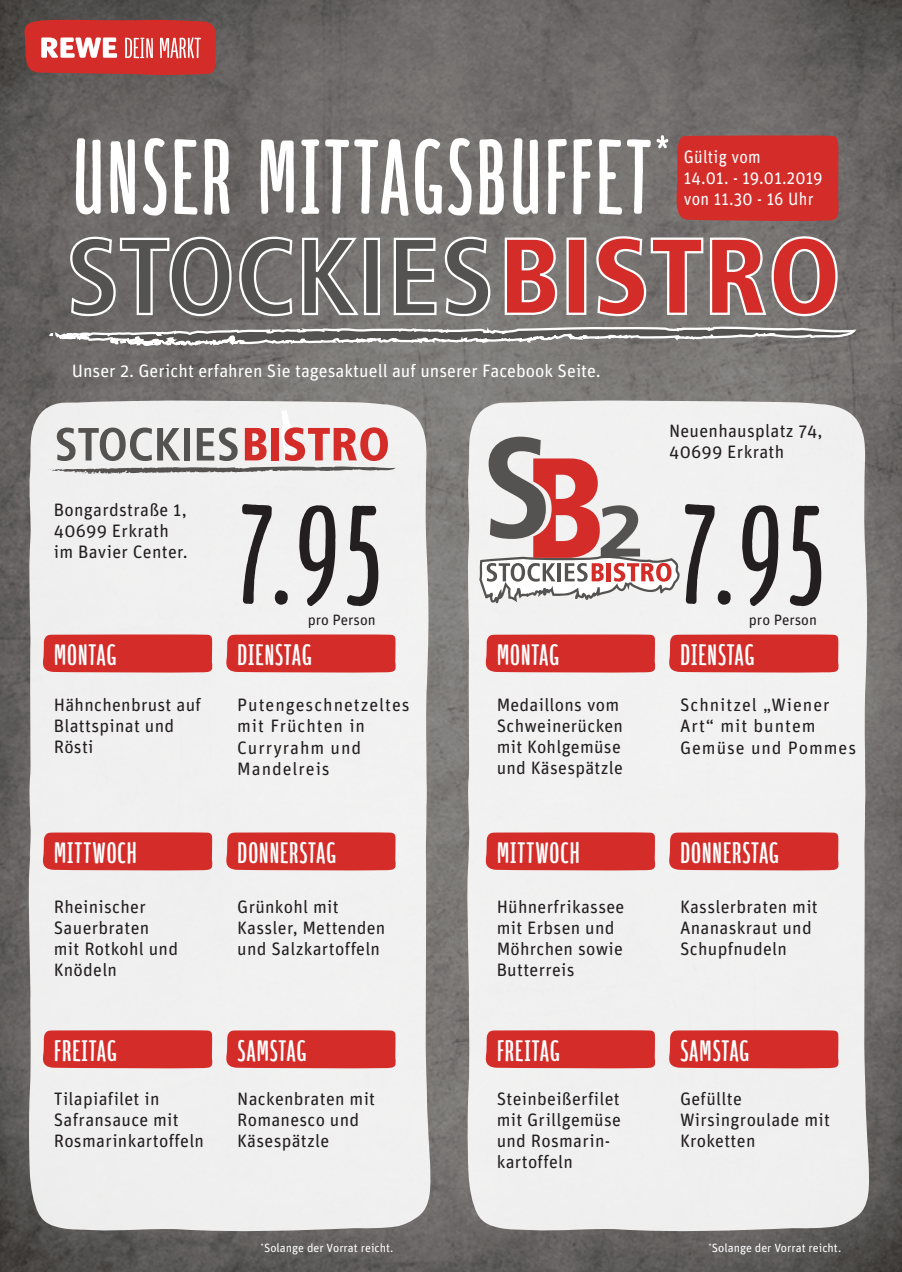
<style>
.page{position:relative;width:902px;height:1272px;background:#fff}
.page>*{position:absolute;margin:0;border:0;box-sizing:border-box;transform-origin:0 0}
.t1{font:700 140.85px "Rewe POP";color:#231f20;scale:.91 1}
.t2{font:700 107.55px "Rewe POP";letter-spacing:.01em;color:#fff;scale:.91 1}
.t3{font:700 62.4px "Rewe POP";color:#fff;scale:.91 1}
.t4{font:700 30px "Rewe POP";letter-spacing:.01em;color:#fff}
.t5{font:18px/21px "Unit Rounded OT";letter-spacing:.015em;color:#231f20}
.t6{font:18px/21.6px "Unit Rounded OT";letter-spacing:.05em;color:#231f20}
.t7{font:18px "Unit Rounded OT";color:#fff}
.t8{font:18px/21px "Unit Rounded OT";color:#fff;scale:.91 1}
.t9{font:15px "Unit Rounded OT";color:#231f20}
.t10{font:12px "Unit Rounded OT";color:#fff}
</style>
<div class="page">
<img style="left:0;top:0;width:901px;height:1271px">
<div style="left:28px;top:400px;width:404px;height:832px;background:#f0f0f0"></div>
<div style="left:466px;top:400px;width:404px;height:832px;background:#f1f0f0"></div>
<svg style="left:48px;top:410px;width:347px;height:64px"></svg>
<svg style="left:39px;top:634px;width:175px;height:38px;background:#d53834"></svg>
<svg style="left:482px;top:634px;width:175px;height:38px;background:#d53834"></svg>
<svg style="left:39px;top:832px;width:175px;height:38px;background:#d53733"></svg>
<svg style="left:482px;top:832px;width:175px;height:38px;background:#d53733"></svg>
<svg style="left:39px;top:1030px;width:175px;height:38px;background:#d53733"></svg>
<svg style="left:482px;top:1030px;width:175px;height:38px;background:#d53733"></svg>
<svg style="left:222px;top:634px;width:175px;height:38px;background:#d53834"></svg>
<svg style="left:665px;top:634px;width:175px;height:38px;background:#d53834"></svg>
<svg style="left:222px;top:832px;width:175px;height:38px;background:#d53733"></svg>
<svg style="left:665px;top:832px;width:175px;height:38px;background:#d53733"></svg>
<svg style="left:222px;top:1030px;width:175px;height:38px;background:#d53733"></svg>
<svg style="left:665px;top:1030px;width:175px;height:38px;background:#d53733"></svg>
<div style="left:672px;top:135px;width:168px;height:86px;background:#d42d29"></div>
<svg style="left:503px;top:236px;width:55px;height:80px;background:#c66764"></svg>
<div style="left:567px;top:239px;width:18px;height:75px;background:#d42d29"></div>
<div style="left:566px;top:237px;width:20px;height:78px;border:2px solid #fff"></div>
<svg style="left:595px;top:235px;width:243px;height:82px;background:#b06a68"></svg>
<svg style="left:69px;top:235px;width:225px;height:82px;background:#7a7776"></svg>
<svg style="left:301px;top:236px;width:60px;height:80px;background:#82807e"></svg>
<div style="left:365px;top:239px;width:14px;height:75px;background:#555351"></div>
<div style="left:364px;top:238px;width:16px;height:77px;border:2px solid #fff"></div>
<svg style="left:392px;top:236px;width:45px;height:80px"></svg>
<svg style="left:443px;top:235px;width:48px;height:82px;background:#83817f"></svg>
<svg style="left:43px;top:326px;width:813px;height:26px;background:#8a8887"></svg>
<svg style="left:479px;top:436px;width:201px;height:167px"></svg>
<svg style="left:24px;top:15px;width:193px;height:61px;background:#c74f4c"></svg>
<svg style="left:0;top:0;width:3px;height:4px"></svg>
<svg style="left:0;top:1265px;width:3px;height:7px"></svg>
<svg style="left:894px;top:0;width:8px;height:4px"></svg>
<svg style="left:894px;top:1265px;width:8px;height:7px"></svg>
<h3 class="t3" style="left:654px;top:123px;width:20px">*</h3>
<h2 class="t2" style="left:72px;top:118px;width:640px">UNSER MITTAGSBUFFET</h2>
<p class="t8" style="left:683px;top:147px;width:154px">Gültig vom<br>14.01. - 19.01.2019</p>
<p class="t8" style="left:683px;top:189px;width:144px">von 11.30 - 16 Uhr</p>
<p class="t7" style="left:72px;top:364px;width:530px">Unser 2. Gericht erfahren Sie tagesaktuell auf unserer Facebook Seite.</p>
<p class="t5" style="left:54px;top:501px;width:135px">Bongardstraße 1,<br>40699 Erkrath im Bavier Center.</p>
<p class="t5" style="left:669px;top:422px;width:155px">Neuenhausplatz 74,<br>40699 Erkrath</p>
<h1 class="t1" style="left:237px;top:479px;width:162px">7.95</h1>
<h1 class="t1" style="left:680px;top:479px;width:162px">7.95</h1>
<p class="t9" style="left:307px;top:614px;width:70px">pro Person</p>
<p class="t9" style="left:748px;top:614px;width:70px">pro Person</p>
<h3 class="t4" style="left:54px;top:638px;width:64px">MONTAG</h3>
<h3 class="t4" style="left:496px;top:638px;width:64px">MONTAG</h3>
<h3 class="t4" style="left:237px;top:638px;width:76px">DIENSTAG</h3>
<h3 class="t4" style="left:680px;top:638px;width:76px">DIENSTAG</h3>
<p class="t5" style="left:54px;top:695px;width:149px">Hähnchenbrust auf<br>Blattspinat und<br>Rösti</p>
<p class="t5" style="left:496px;top:695px;width:128px">Medaillons vom<br>Schweinerücken mit Kohlgemüse und Käsespätzle</p>
<p class="t6" style="left:237px;top:695px;width:174px">Putengeschnetzeltes mit Früchten in<br>Curryrahm und<br>Mandelreis</p>
<p class="t6" style="left:680px;top:695px;width:177px">Schnitzel „Wiener<br>Art“ mit buntem<br>Gemüse und Pommes</p>
<h3 class="t4" style="left:54px;top:836px;width:85px">MITTWOCH</h3>
<h3 class="t4" style="left:496px;top:836px;width:85px">MITTWOCH</h3>
<h3 class="t4" style="left:237px;top:836px;width:101px">DONNERSTAG</h3>
<h3 class="t4" style="left:680px;top:836px;width:101px">DONNERSTAG</h3>
<p class="t5" style="left:54px;top:897px;width:126px">Rheinischer<br>Sauerbraten mit Rotkohl und<br>Knödeln</p>
<p class="t5" style="left:496px;top:897px;width:129px">Hühnerfrikassee mit Erbsen und<br>Möhrchen sowie<br>Butterreis</p>
<p class="t5" style="left:237px;top:897px;width:150px">Grünkohl mit<br>Kassler, Mettenden und Salzkartoffeln</p>
<p class="t5" style="left:680px;top:897px;width:139px">Kasslerbraten mit<br>Ananaskraut und<br>Schupfnudeln</p>
<h3 class="t4" style="left:54px;top:1034px;width:65px">FREITAG</h3>
<h3 class="t4" style="left:496px;top:1034px;width:65px">FREITAG</h3>
<h3 class="t4" style="left:237px;top:1034px;width:71px">SAMSTAG</h3>
<h3 class="t4" style="left:680px;top:1034px;width:71px">SAMSTAG</h3>
<p class="t5" style="left:54px;top:1089px;width:152px">Tilapiafilet in<br>Safransauce mit<br>Rosmarinkartoffeln</p>
<p class="t5" style="left:496px;top:1089px;width:126px">Steinbeißerfilet mit Grillgemüse und Rosmarin&shy;kartoffeln</p>
<p class="t5" style="left:237px;top:1089px;width:139px">Nackenbraten mit<br>Romanesco und<br>Käsespätzle</p>
<p class="t5" style="left:680px;top:1089px;width:151px">Gefüllte<br>Wirsingroulade mit<br>Kroketten</p>
<p class="t10" style="left:260px;top:1243px;width:134px"><sup>*</sup>Solange der Vorrat reicht.</p>
<p class="t10" style="left:708px;top:1243px;width:134px"><sup>*</sup>Solange der Vorrat reicht.</p>
</div>
